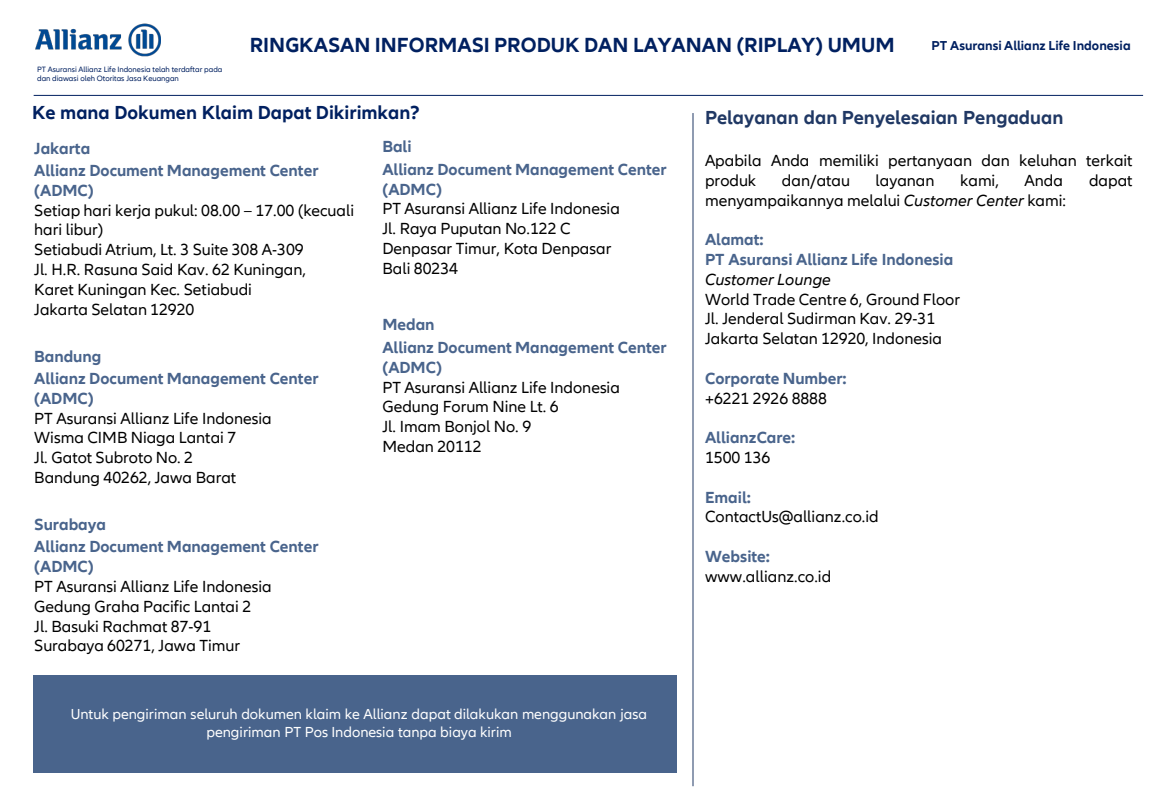
<style>
.page{position:relative;width:1170px;height:810px;background:#fff}
.page>*{position:absolute;margin:0;border:0;box-sizing:border-box;transform-origin:0 0}
.t1{font:700 21px "Allianz Neo";color:#002060}
.t2{font:700 19.5px "Allianz Neo";color:#002060}
.t3{font:700 19.5px "Allianz Neo";color:#203864}
.t4{font:700 16.65px "Allianz Neo";color:#49648c}
.t5{font:16.5px/19.8px "Allianz Neo";color:#000}
.t6{font:700 16.5px/22.5px "Allianz Neo";color:#49648c}
.t7{font:italic 16.5px "Allianz Neo";color:#000}
.t8{font:15px/18px "Allianz Neo";color:#fff;text-align:center}
.t9{font:700 13.35px "Allianz Neo";color:#002060}
.t10{font:7.95px/9.6px "Allianz Neo";color:#002060}
.s1{font-style:italic}
</style>
<div class="page">
<hr style="left:34px;top:95px;width:1109px;height:1px;background:#002060">
<img style="left:36px;top:23px;width:125px;height:73px">
<hr style="left:693px;top:113px;width:1px;height:673px;background:#203864">
<div style="left:34px;top:676px;width:643px;height:97px;background:#49648c"></div>
<p class="t10" style="left:37px;top:65px;width:187px">PT Asuransi Allianz Life Indonesia telah terdaftar pada dan diawasi oleh Otoritas Jasa Keuangan</p>
<p class="t1" style="left:250px;top:33px;width:646px">RINGKASAN INFORMASI PRODUK DAN LAYANAN (RIPLAY) UMUM</p>
<p class="t9" style="left:932px;top:38px;width:201px">PT Asuransi Allianz Life Indonesia</p>
<p class="t2" style="left:32px;top:101px;width:389px">Ke mana Dokumen Klaim Dapat Dikirimkan?</p>
<p class="t6" style="left:382px;top:136px;width:286px">Bali<br>Allianz Document Management Center</p>
<p class="t6" style="left:382px;top:178px;width:61px">(ADMC)</p>
<p class="t5" style="left:382px;top:199px;width:239px">PT Asuransi Allianz Life Indonesia<br>Jl. Raya Puputan No.122 C<br>Denpasar Timur, Kota Denpasar<br>Bali 80234</p>
<p class="t4" style="left:34px;top:138px;width:58px">Jakarta</p>
<p class="t6" style="left:34px;top:161px;width:286px;line-height:19.8px">Allianz Document Management Center (ADMC)</p>
<p class="t5" style="left:34px;top:201px;width:321px">Setiap hari kerja pukul: 08.00 – 17.00 (kecuali hari libur)<br>Setiabudi Atrium, Lt. 3 Suite 308 A-309<br>Jl. H.R. Rasuna Said Kav. 62 Kuningan,<br>Karet Kuningan Kec. Setiabudi<br>Jakarta Selatan 12920</p>
<p class="t6" style="left:34px;top:345px;width:286px">Bandung<br>Allianz Document Management Center</p>
<p class="t6" style="left:34px;top:387px;width:61px">(ADMC)</p>
<p class="t5" style="left:34px;top:409px;width:239px">PT Asuransi Allianz Life Indonesia<br>Wisma CIMB Niaga Lantai 7<br>Jl. Gatot Subroto No. 2<br>Bandung 40262, Jawa Barat</p>
<p class="t6" style="left:34px;top:514px;width:286px">Surabaya<br>Allianz Document Management Center</p>
<p class="t6" style="left:34px;top:556px;width:61px">(ADMC)</p>
<p class="t5" style="left:34px;top:577px;width:239px">PT Asuransi Allianz Life Indonesia<br>Gedung Graha Pacific Lantai 2<br>Jl. Basuki Rachmat 87-91<br>Surabaya 60271, Jawa Timur</p>
<p class="t6" style="left:382px;top:314px;width:286px">Medan<br>Allianz Document Management Center</p>
<p class="t6" style="left:382px;top:356px;width:61px">(ADMC)</p>
<p class="t5" style="left:382px;top:378px;width:239px">PT Asuransi Allianz Life Indonesia<br>Gedung Forum Nine Lt. 6<br>Jl. Imam Bonjol No. 9<br>Medan 20112</p>
<p class="t8" style="left:71px;top:705px;width:578px">Untuk pengiriman seluruh dokumen klaim ke Allianz dapat dilakukan menggunakan jasa pengiriman PT Pos Indonesia tanpa biaya kirim</p>
<p class="t3" style="left:705px;top:106px;width:360px">Pelayanan dan Penyelesaian Pengaduan</p>
<p class="t5" style="left:705px;top:151px;width:429px">Apabila Anda memiliki pertanyaan dan keluhan terkait produk</p>
<p class="t5" style="left:782px;top:171px;width:69px">dan/atau</p>
<p class="t5" style="left:876px;top:171px;width:60px">layanan</p>
<p class="t5" style="left:960px;top:171px;width:40px">kami,</p>
<p class="t5" style="left:1025px;top:171px;width:40px">Anda</p>
<p class="t5" style="left:1089px;top:171px;width:45px">dapat</p>
<p class="t5" style="left:705px;top:191px;width:363px">menyampaikannya melalui <span class="s1">Customer Center</span> kami:</p>
<p class="t6" style="left:705px;top:230px;width:250px;line-height:19.8px">Alamat:<br>PT Asuransi Allianz Life Indonesia</p>
<p class="t7" style="left:705px;top:270px;width:127px">Customer Lounge</p>
<p class="t5" style="left:705px;top:290px;width:256px">World Trade Centre 6, Ground Floor<br>Jl. Jenderal Sudirman Kav. 29-31<br>Jakarta Selatan 12920, Indonesia</p>
<p class="t4" style="left:705px;top:369px;width:143px">Corporate Number:</p>
<p class="t5" style="left:705px;top:389px;width:123px">+6221 2926 8888</p>
<p class="t6" style="left:705px;top:427px;width:92px">AllianzCare:</p>
<p class="t5" style="left:705px;top:448px;width:67px">1500 136</p>
<p class="t6" style="left:705px;top:486px;width:47px">Email:</p>
<p class="t5" style="left:705px;top:507px;width:175px">ContactUs@allianz.co.id</p>
<p class="t4" style="left:705px;top:547px;width:67px">Website:</p>
<p class="t5" style="left:705px;top:567px;width:128px">www.allianz.co.id</p>
</div>
